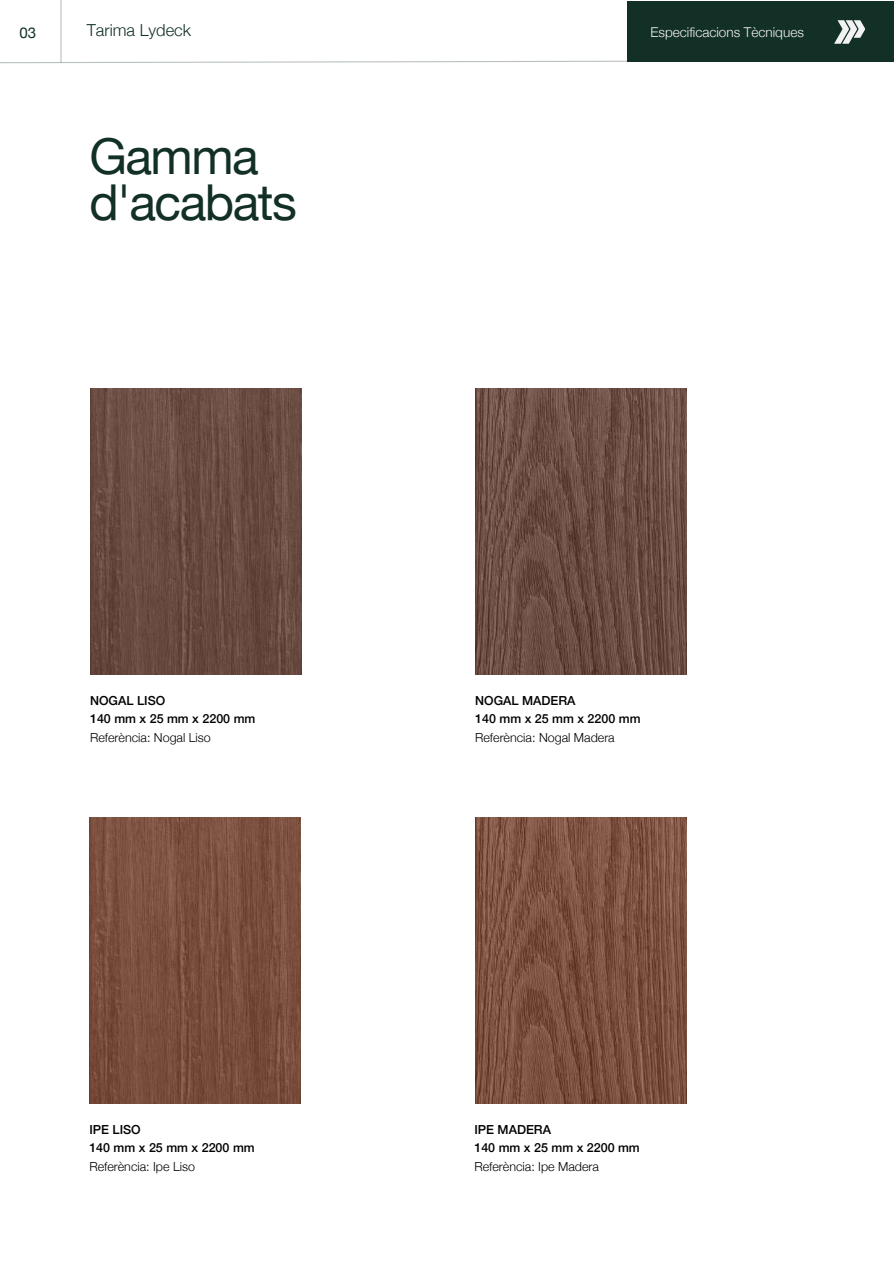
<style>
.page{position:relative;width:894px;height:1264px;background:#fff}
.page>*{position:absolute;margin:0;border:0;box-sizing:border-box;transform-origin:0 0}
.t1{font:49.5px/46.2px "Helvetica Neue";letter-spacing:-.03em;color:#123025}
.t2{font:300 16.5px "Helvetica Neue";color:#123025}
.t3{font:15px "Helvetica Neue";color:#123025}
.t4{font:300 13.5px "Helvetica Neue";color:#f2f2f4}
.t5{font:500 12.45px "Helvetica Neue";color:#000}
.t6{font:300 12.45px "Helvetica Neue";color:#000}
</style>
<div class="page">
<div style="left:626px;top:1px;width:267px;height:61px;background:#123025"></div>
<svg style="left:834px;top:20px;width:30px;height:24px"></svg>
<hr style="left:60px;top:0;width:2px;height:63px;background:#123025">
<svg style="left:0;top:60px;width:627px;height:3px"></svg>
<img style="left:90px;top:389px;width:211px;height:285px">
<img style="left:475px;top:389px;width:211px;height:285px">
<img style="left:89px;top:817px;width:211px;height:286px">
<img style="left:475px;top:817px;width:211px;height:286px">
<h2 class="t2" style="left:87px;top:20px;width:106px">Tarima Lydeck</h2>
<p class="t3" style="left:19px;top:23px;width:18px">03</p>
<p class="t4" style="left:650px;top:23px;width:155px">Especificacions Tècniques</p>
<h1 class="t1" style="left:89px;top:132px;width:209px">Gamma d'acabats</h1>
<p class="t5" style="left:90px;top:692px;width:77px">NOGAL LISO</p>
<p class="t5" style="left:475px;top:692px;width:102px">NOGAL MADERA</p>
<p class="t5" style="left:90px;top:711px;width:167px">140 mm x 25 mm x 2200 mm</p>
<p class="t5" style="left:475px;top:711px;width:167px">140 mm x 25 mm x 2200 mm</p>
<p class="t6" style="left:90px;top:729px;width:122px">Referència: Nogal Liso</p>
<p class="t6" style="left:475px;top:729px;width:141px">Referència: Nogal Madera</p>
<p class="t5" style="left:89px;top:1121px;width:53px">IPE LISO</p>
<p class="t5" style="left:474px;top:1121px;width:78px">IPE MADERA</p>
<p class="t5" style="left:89px;top:1139px;width:167px">140 mm x 25 mm x 2200 mm</p>
<p class="t5" style="left:474px;top:1139px;width:167px">140 mm x 25 mm x 2200 mm</p>
<p class="t6" style="left:89px;top:1158px;width:107px">Referència: Ipe Liso</p>
<p class="t6" style="left:474px;top:1158px;width:126px">Referència: Ipe Madera</p>
</div>
